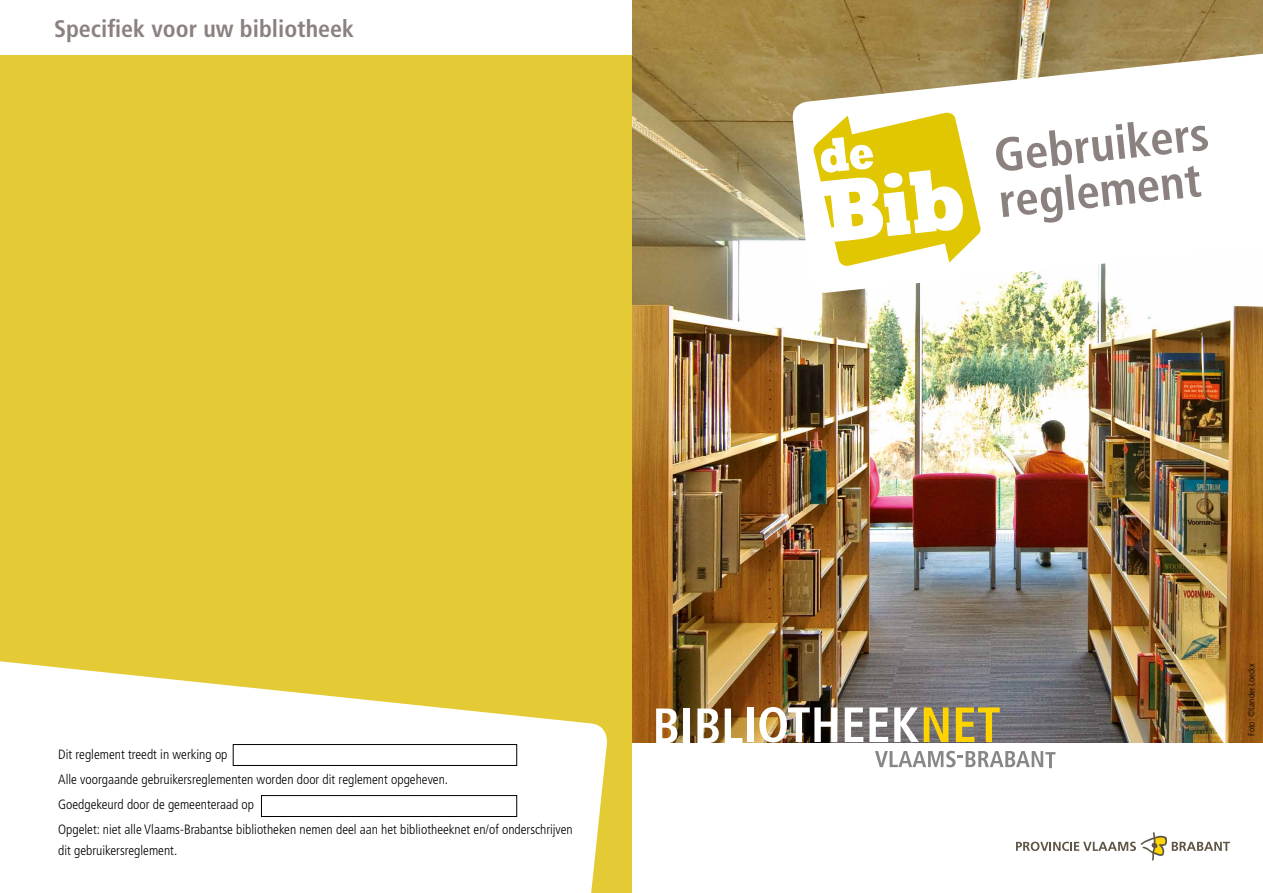
<style>
.page{position:relative;width:1263px;height:893px;background:#fff}
.page>*{position:absolute;margin:0;border:0;box-sizing:border-box;transform-origin:0 0}
.t1{font:700 condensed 47.4px/45.6px "Frutiger";color:#8b8280}
.t2{font:700 condensed 24px "Frutiger";color:#8b8280}
.t3{font:300 condensed 13.5px/25.2px "Frutiger";color:#000}
.t4{font:300 condensed 9px "Frutiger";color:#000}
</style>
<div class="page">
<svg style="left:1016px;top:832px;width:214px;height:29px"></svg>
<img style="left:631px;top:0;width:632px;height:742px">
<svg style="left:791px;top:46px;width:472px;height:248px"></svg>
<svg style="left:813px;top:112px;width:168px;height:155px"></svg>
<svg style="left:875px;top:751px;width:180px;height:17px"></svg>
<svg style="left:656px;top:708px;width:21px;height:35px"></svg>
<div style="left:684px;top:708px;width:6px;height:35px;background:#fff"></div>
<svg style="left:697px;top:708px;width:22px;height:35px"></svg>
<svg style="left:725px;top:708px;width:17px;height:34px"></svg>
<div style="left:747px;top:707px;width:6px;height:35px;background:#fff"></div>
<img style="left:759px;top:707px;width:78px;height:35px">
<svg style="left:845px;top:707px;width:18px;height:35px"></svg>
<svg style="left:869px;top:707px;width:19px;height:35px"></svg>
<svg style="left:894px;top:707px;width:54px;height:35px"></svg>
<svg style="left:956px;top:707px;width:44px;height:35px;background:#b19d43"></svg>
<div style="left:0;top:0;width:631px;height:893px;background:#e4cb36"></div>
<svg style="left:0;top:661px;width:607px;height:232px;background:#faf7e0"></svg>
<div style="left:233px;top:744px;width:284px;height:22px;border:1px solid #000"></div>
<div style="left:261px;top:795px;width:256px;height:22px;border:1px solid #000"></div>
<div style="left:0;top:0;width:631px;height:54px;background:#fff"></div>
<h2 class="t2" style="left:54px;top:14px;width:302px">Specifiek voor uw bibliotheek</h2>
<p class="t3" style="left:58px;top:741px;width:516px">Dit reglement treedt in werking op<br>Alle voorgaande gebruikersreglementen worden door dit reglement opgeheven.<br>Goedgekeurd door de gemeenteraad op<br>Opgelet: niet alle Vlaams-Brabantse bibliotheken nemen deel aan het bibliotheeknet en/of onderschrijven</p>
<p class="t3" style="left:58px;top:838px;width:121px">dit gebruikersreglement.</p>
<h1 class="t1" style="left:992px;top:133px;width:217px;rotate:-6deg">Gebruikers reglement</h1>
<p class="t4" style="left:1246px;top:735px;width:73px;rotate:-90deg">Foto: ©Lander Loeckx</p>
</div>
